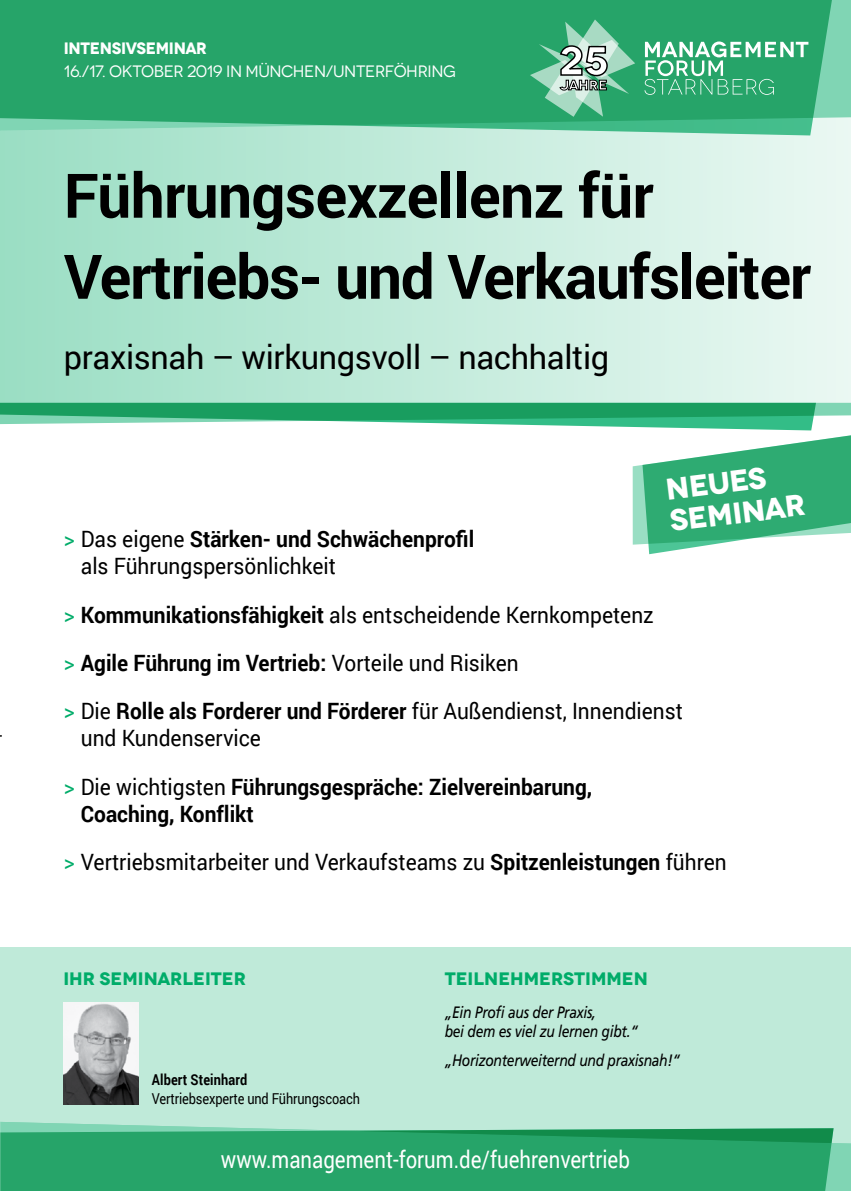
<style>
.page{position:relative;width:851px;height:1191px;background:#fff}
.page>*{position:absolute;margin:0;border:0;box-sizing:border-box;transform-origin:0 0}
.TS_Head_1_52_pt{font:700 61.5px/81px "Roboto";letter-spacing:-.02em;color:#000}
.TS_Head_2_20_pt{font:33px "Roboto";letter-spacing:-.01em;color:#000}
.TS_Buttontext_weiss{font:700 30px/31.5px "Novecentowide";color:#fff}
.t1{font:24px "Roboto";color:#fff;scale:.85 1}
.t2{font:22.5px/27px "Roboto";color:#000;scale:.93 1}
.t3{font:700 22.5px/27px "Roboto";color:#000;scale:.93 1}
.TS_Seminar_Head_farb{font:700 18px "Novecentowide";color:#00ac69}
.t4{font:700 18px "Novecentowide";letter-spacing:-.01em;color:#fff}
.Innen_fließ_kursiv_8{font:italic 16.5px/19.8px "Frutiger";letter-spacing:-.02em;color:#000;scale:.84 1}
.t5{font:16.5px "Novecentowide";letter-spacing:-.02em;color:#fff}
.t6{font:700 16.5px "Novecentowide";letter-spacing:-.02em;color:#fff;scale:.95 1}
.TS_Seminar_Name_10_p{font:15px "Roboto";letter-spacing:-.01em;color:#000;scale:.85 1}
.t7{font:700 15px "Roboto";letter-spacing:.01em;color:#000;scale:.85 1}
.s1{color:#00ac69}
.s2{font-weight:700}
.s3{font-weight:400;color:#00ac69}
.s4{font-weight:400}
</style>
<div class="page">
<div style="left:0;top:947px;width:850px;height:244px;background:#bfead9"></div>
<div style="left:0;top:117px;width:850px;height:287px;background:linear-gradient(to right,#9adec3,#eaf8f3)"></div>
<svg style="left:833px;top:0;width:17px;height:130px;background:#8ad8ba"></svg>
<svg style="left:0;top:0;width:833px;height:135px;background:#32aa72"></svg>
<svg style="left:0;top:1121px;width:850px;height:70px"></svg>
<svg style="left:0;top:1128px;width:833px;height:63px;background:#29a46a"></svg>
<img style="left:63px;top:1002px;width:75px;height:102px">
<svg style="left:0;top:403px;width:850px;height:152px"></svg>
<svg style="left:644px;top:41px;width:164px;height:54px;background:#55b789"></svg>
<svg style="left:530px;top:19px;width:105px;height:98px;background:#64b48f"></svg>
<p class="t6" style="left:64px;top:38px;width:152px">INTENSIVSEMINAR</p>
<p class="t5" style="left:64px;top:62px;width:393px">16./17. OKTOBER 2019 IN MÜNCHEN/UNTERFÖHRING</p>
<p class="TS_Head_1_52_pt" style="left:64px;top:153px;width:748px">Führungsexzellenz für<br>Vertriebs- und Verkaufsleiter</p>
<p class="TS_Head_2_20_pt" style="left:64px;top:333px;width:547px">praxisnah – wirkungsvoll – nachhaltig</p>
<p class="TS_Buttontext_weiss" style="left:664px;top:474px;width:138px;rotate:-7deg">NEUES<br>SEMINAR</p>
<p class="t2" style="left:81px;top:525px;width:424px;text-indent:-17px"><span class="s1">&gt;</span> Das eigene <span class="s2">Stärken- und Schwächenprofil </span>als Führungspersönlichkeit</p>
<p class="t2" style="left:64px;top:600px;width:635px"><span class="s1">&gt;</span> <span class="s2">Kommunikationsfähigkeit</span> als entscheidende Kernkompetenz</p>
<p class="t3" style="left:64px;top:648px;width:490px"><span class="s3">&gt;</span> Agile Führung im Vertrieb: <span class="s4">Vorteile und Risiken</span></p>
<p class="t2" style="left:81px;top:697px;width:649px;text-indent:-17px"><span class="s1">&gt;</span> Die <span class="s2">Rolle als Forderer und Förderer</span> für Außendienst, Innendienst und Kundenservice</p>
<p class="t3" style="left:81px;top:772px;width:551px;text-indent:-17px"><span class="s3">&gt;</span> <span class="s4">Die wichtigsten</span> Führungsgespräche: Zielvereinbarung,<br>Coaching, Konflikt</p>
<p class="t2" style="left:64px;top:847px;width:714px"><span class="s1">&gt;</span> Vertriebsmitarbeiter und Verkaufsteams zu <span class="s2">Spitzenleistungen</span> führen</p>
<p class="TS_Seminar_Head_farb" style="left:63px;top:967px;width:184px">IHR SEMINARLEITER</p>
<p class="t7" style="left:152px;top:1068px;width:114px">Albert Steinhard</p>
<p class="TS_Seminar_Name_10_p" style="left:152px;top:1088px;width:246px">Vertriebsexperte und Führungscoach</p>
<p class="TS_Seminar_Head_farb" style="left:444px;top:967px;width:205px">TEILNEHMERSTIMMEN</p>
<p class="Innen_fließ_kursiv_8" style="left:444px;top:1002px;width:232px">„Ein Profi aus der Praxis,<br>bei dem es viel zu lernen gibt.“</p>
<p class="Innen_fließ_kursiv_8" style="left:444px;top:1050px;width:282px">„Horizonterweiternd und praxisnah!“</p>
<p class="t1" style="left:221px;top:1142px;width:482px">www.management-forum.de/fuehrenvertrieb</p>
<p class="t4" style="left:275px;top:1152px;width:302px">WWW.MANAGEMENT-FORUM.DE</p>
</div>
